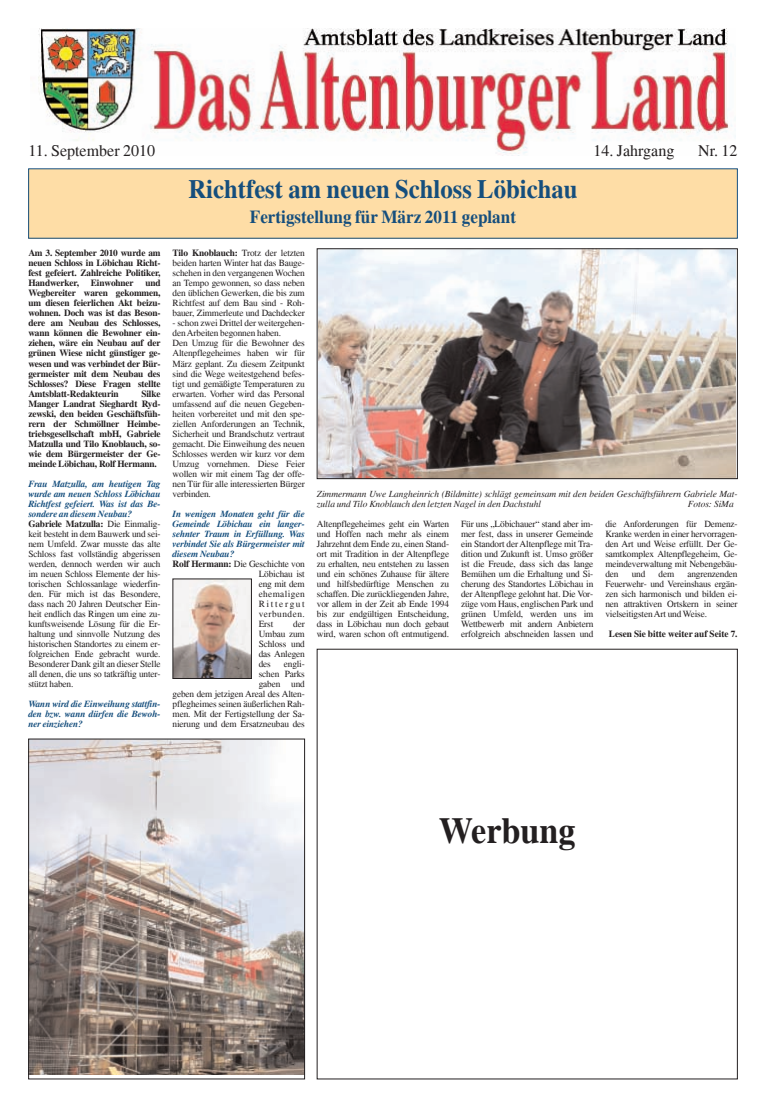
<style>
.page{position:relative;width:766px;height:1109px;background:#fff}
.page>*{position:absolute;margin:0;border:0;box-sizing:border-box;transform-origin:0 0}
.t1{font:700 36px "Times";color:#231f20;scale:.95 1}
.t2{font:700 26px "Times";color:#154e7d;scale:.95 1}
.t3{font:700 18px "Times";color:#154e7d;scale:.95 1}
.t4{font:16px "Times";color:#231f20}
.t5{font:9.3px/10px "Times";letter-spacing:-.015em;color:#231f20;text-align:justify}
.t6{font:700 9.3px/10px "Times";letter-spacing:-.015em;color:#231f20;text-align:justify}
.t7{font:italic 700 9.3px/10px "Times";letter-spacing:-.015em;color:#154e7d;text-align:justify}
.t8{font:italic 9.3px/10px "Times";color:#231f20}
.t9{font:9.3px "Times";letter-spacing:.04em;color:#231f20}
.t10{font:9.3px "Times";letter-spacing:.055em;color:#231f20}
.t11{font:9.3px "Times";letter-spacing:.18em;color:#231f20}
.s1{font-weight:700;font-style:italic;color:#154e7d}
.s2{font-weight:700}
</style>
<div class="page">
<div style="left:29px;top:169px;width:708px;height:69px;background:#fedda6"></div>
<img style="left:174px;top:580px;width:75px;height:96px">
<img style="left:38px;top:29px;width:694px;height:127px">
<img style="left:319px;top:250px;width:416px;height:227px">
<div style="left:317px;top:248px;width:420px;height:231px;border:1px solid #231f20"></div>
<img style="left:30px;top:740px;width:273px;height:334px">
<div style="left:28px;top:738px;width:277px;height:341px;border:1px solid #231f20"></div>
<p class="t4" style="left:28px;top:141px;width:128px">11. September 2010</p>
<p class="t4" style="left:593px;top:141px;width:82px">14. Jahrgang</p>
<p class="t4" style="left:698px;top:141px;width:41px">Nr. 12</p>
<p class="t6" style="left:28px;top:248px;width:134px">Am 3. September 2010 wurde am neuen Schloss in Lˆbichau Richt&shy;fest gefeiert. Zahlreiche Politiker, Handwerker,</p>
<p class="t6" style="left:28px;top:278px;width:134px;text-indent:62px">Einwohner und Wegbereiter waren gekommen, um diesen feierlichen Akt beizu&shy;wohnen. Doch was ist das Beson&shy;dere am Neubau des Schlosses, wann kˆnnen die Bewohner ein&shy;ziehen, w‰re ein Neubau auf der gr¸nen Wiese nicht g¸nstiger ge&shy;wesen und was verbindet der B¸r&shy;germeister mit dem Neubau des Schlosses? Diese Fragen stellte Amtsblatt-Redakteurin</p>
<p class="t6" style="left:28px;top:388px;width:134px;text-indent:113px">Silke Manger Landrat Sieghardt Ryd&shy;zewski, den beiden Gesch‰ftsf¸h&shy;rern der Schmˆllner Heimbe&shy;triebsgesellschaft mbH, Gabriele Matzulla und Tilo Knoblauch, so&shy;wie dem B¸rgermeister der Ge&shy;meinde Lˆbichau, Rolf Hermann.</p>
<p class="t5" style="left:28px;top:478px;width:134px;text-align:left"><span class="s1">Frau Matzulla, am heutigen Tag wurde am neuen Schloss Lˆbichau Richtfest gefeiert. Was ist das Be&shy;sondere an diesem Neubau?<br></span><span class="s2">Gabriele Matzulla:</span> Die Einmalig&shy;keit besteht in dem Bauwerk und sei&shy;nem Umfeld. Zwar musste das alte Schloss fast vollst‰ndig abgerissen werden, dennoch werden wir auch im neuen Schloss Elemente der his&shy;torischen Schlossanlage wiederfin&shy;den. F¸r mich ist das Besondere, dass nach 20 Jahren Deutscher Ein&shy;heit endlich das Ringen um eine zu&shy;kunftsweisende Lˆsung f¸r die Er&shy;haltung und sinnvolle Nutzung des historischen Standortes zu einem er&shy;folgreichen Ende gebracht wurde.<br>Besonderer Dank gilt an dieser Stelle all denen, die uns so tatkr‰ftig unter&shy;st¸tzt haben.</p>
<p class="t7" style="left:28px;top:698px;width:134px">Wann wird die Einweihung stattfin&shy;den bzw. wann d¸rfen die Bewoh&shy;ner einziehen?</p>
<p class="t2" style="left:188px;top:173px;width:411px">Richtfest am neuen Schloss Lˆbichau</p>
<p class="t3" style="left:250px;top:206px;width:281px">Fertigstellung f¸r M‰rz 2011 geplant</p>
<p class="t5" style="left:172px;top:248px;width:134px"><span class="s2">Tilo Knoblauch:</span> Trotz der letzten beiden harten Winter hat das Bauge&shy;schehen in den vergangenen Wochen an Tempo gewonnen, so dass neben den ¸blichen Gewerken, die bis zum Richtfest auf dem Bau sind - Roh&shy;bauer, Zimmerleute und Dachdecker</p>
<p class="t5" style="left:172px;top:318px;width:134px;text-align:left">- schon zwei Drittel der weitergehen&shy;den Arbeiten begonnen haben.<br>Den Umzug f¸r die Bewohner des<br>Altenpflegeheimes haben wir f¸r<br>M‰rz geplant. Zu diesem Zeitpunkt sind die Wege weitestgehend befes&shy;tigt und gem‰fligte Temperaturen zu erwarten. Vorher wird das Personal umfassend auf die neuen Gegeben&shy;heiten vorbereitet und mit den spe&shy;ziellen Anforderungen an Technik,<br>Sicherheit und Brandschutz vertraut gemacht. Die Einweihung des neuen<br>Schlosses werden wir kurz vor dem<br>Umzug vornehmen. Diese Feier wollen wir mit einem Tag der offe&shy;nen T¸r f¸r alle interessierten B¸rger verbinden.</p>
<p class="t7" style="left:172px;top:508px;width:134px">In wenigen Monaten geht f¸r die</p>
<p class="t7" style="left:172px;top:518px;width:134px">Gemeinde Lˆbichau ein langer-</p>
<p class="t7" style="left:172px;top:528px;width:134px">sehnter Traum in Erf¸llung. Was</p>
<p class="t7" style="left:172px;top:538px;width:134px">verbindet Sie als B¸rgermeister mit</p>
<p class="t7" style="left:172px;top:548px;width:63px">diesem Neubau?</p>
<p class="t5" style="left:172px;top:558px;width:134px"><span class="s2">Rolf Hermann:</span> Die Geschichte von</p>
<p class="t5" style="left:258px;top:568px;width:48px">Lˆbichau ist</p>
<p class="t5" style="left:258px;top:578px;width:48px">eng mit dem</p>
<p class="t9" style="left:258px;top:588px;width:48px">ehemaligen</p>
<p class="t11" style="left:258px;top:598px;width:48px">Rittergut</p>
<p class="t10" style="left:258px;top:608px;width:48px">verbunden.</p>
<p class="t5" style="left:258px;top:618px;width:16px">Erst</p>
<p class="t5" style="left:258px;top:618px;width:48px;text-indent:35px">der Umbau zum Schloss und das Anlegen des</p>
<p class="t5" style="left:172px;top:658px;width:134px;text-align:right">engli-<br>schen Parks<br>gaben und<br>geben dem jetzigen Areal des Alten&shy;pflegheimes seinen ‰uflerlichen Rah&shy;men. Mit der Fertigstellung der Sa&shy;nierung und dem Ersatzneubau des</p>
<p class="t8" style="left:317px;top:488px;width:422px">Zimmermann Uwe Langheinrich (Bildmitte) schl‰gt gemeinsam mit den beiden Gesch‰ftsf¸hrern Gabriele Mat&shy;zulla und Tilo Knoblauch den letzten Nagel in den Dachstuhl</p>
<p class="t8" style="left:687px;top:498px;width:47px">Fotos: SiMa</p>
<p class="t5" style="left:317px;top:518px;width:134px">Altenpflegeheimes geht ein Warten und Hoffen nach mehr als einem Jahrzehnt dem Ende zu, einen Stand&shy;ort mit Tradition in der Altenpflege zu erhalten, neu entstehen zu lassen und ein schˆnes Zuhause f¸r ‰ltere und hilfsbed¸rftige Menschen zu schaffen. Die zur¸ckliegenden Jahre, vor allem in der Zeit ab Ende 1994 bis zur endg¸ltigen Entscheidung, dass in Lˆbichau nun doch gebaut wird, waren schon oft entmutigend.</p>
<p class="t5" style="left:461px;top:518px;width:134px">F¸r uns ÑLˆbichauerì stand aber im&shy;mer fest, dass in unserer Gemeinde ein Standort der Altenpflege mit Tra&shy;dition und Zukunft ist. Umso grˆfler ist die Freude, dass sich das lange Bem¸hen um die Erhaltung und Si&shy;cherung des Standortes Lˆbichau in der Altenpflege gelohnt hat. Die Vor&shy;z¸ge vom Haus, englischen Park und gr¸nen Umfeld, werden uns im Wettbewerb mit andern Anbietern erfolgreich abschneiden lassen und</p>
<p class="t5" style="left:605px;top:518px;width:134px">die Anforderungen f¸r Demenz-Kranke werden in einer hervorragen&shy;den Art und Weise erf¸llt. Der Ge&shy;samtkomplex Altenpflegeheim, Ge&shy;meindeverwaltung mit Nebengeb‰u&shy;den</p>
<p class="t5" style="left:605px;top:568px;width:134px;text-indent:82px">angrenzenden Feuerwehr- und Vereinshaus erg‰n&shy;zen sich harmonisch und bilden ei&shy;nen attraktiven Ortskern in seiner vielseitigsten Art und Weise.</p>
<p class="t6" style="left:608px;top:628px;width:130px">Lesen Sie bitte weiter auf Seite 7.</p>
<p class="t5" style="left:631px;top:568px;width:15px">und</p>
<p class="t5" style="left:658px;top:568px;width:17px">dem</p>
<p class="t1" style="left:438px;top:808px;width:146px">Werbung</p>
</div>
